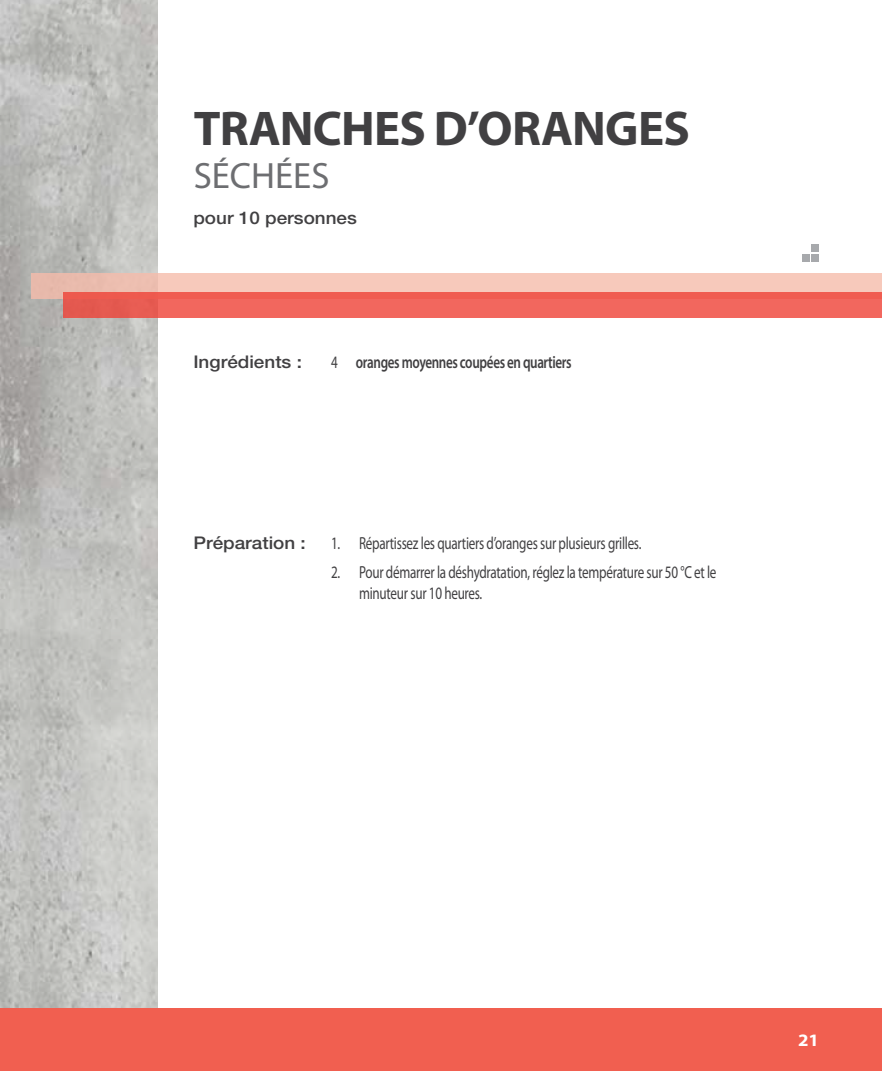
<style>
.page{position:relative;width:882px;height:1071px;background:#fff}
.page>*{position:absolute;margin:0;border:0;box-sizing:border-box;transform-origin:0 0}
.t1{font:700 49px "Myriad Pro";letter-spacing:-.015em;color:#414042}
.t2{font:36.75px "Myriad Pro";color:#6d6e71}
.t3{font:17.5px/21px "Myriad Pro";letter-spacing:-.02em;color:#414042;scale:.75 1}
.t4{font:500 17.5px "Helvetica Neue LT";color:#414042;scale:1.08 1}
.t5{font:600 17.5px "Myriad Pro";letter-spacing:-.025em;color:#414042;scale:.75 1}
.t6{font:700 17.5px "Myriad Pro";color:#fff;scale:1.08 1}
.s1{font-weight:400}
</style>
<div class="page">
<img style="left:0;top:0;width:158px;height:1008px">
<div style="left:0;top:1008px;width:882px;height:63px;background:#f15f50"></div>
<div style="left:32px;top:273px;width:850px;height:26px;background:linear-gradient(to right,#f0c2b4,#faccbe)"></div>
<div style="left:63px;top:292px;width:819px;height:26px;background:linear-gradient(to right,#ed6056,#f4665d)"></div>
<div style="left:811px;top:244px;width:8px;height:8px;background:#a7a9ac"></div>
<div style="left:802px;top:254px;width:8px;height:7px;background:#a7a9ac"></div>
<div style="left:811px;top:254px;width:8px;height:7px;background:#a7a9ac"></div>
<h1 class="t1" style="left:194px;top:96px;width:498px">TRANCHES D’ORANGES</h1>
<h2 class="t2" style="left:194px;top:153px;width:137px">SÉCHÉES</h2>
<p class="t4" style="left:193px;top:207px;width:153px">pour 10 personnes</p>
<p class="t4" style="left:193px;top:352px;width:102px">Ingrédients :</p>
<p class="t5" style="left:331px;top:351px;width:322px"><span class="s1">4</span> oranges moyennes coupées en quartiers</p>
<p class="t4" style="left:193px;top:532px;width:106px">Préparation :</p>
<p class="t3" style="left:331px;top:532px;width:415px">1. Répartissez les quartiers d’oranges sur plusieurs grilles.</p>
<p class="t3" style="left:359px;top:561px;width:478px;text-indent:-28px">2. Pour démarrer la déshydratation, réglez la température sur 50 °C et le minuteur sur 10 heures.</p>
<p class="t6" style="left:798px;top:1029px;width:21px">21</p>
</div>
